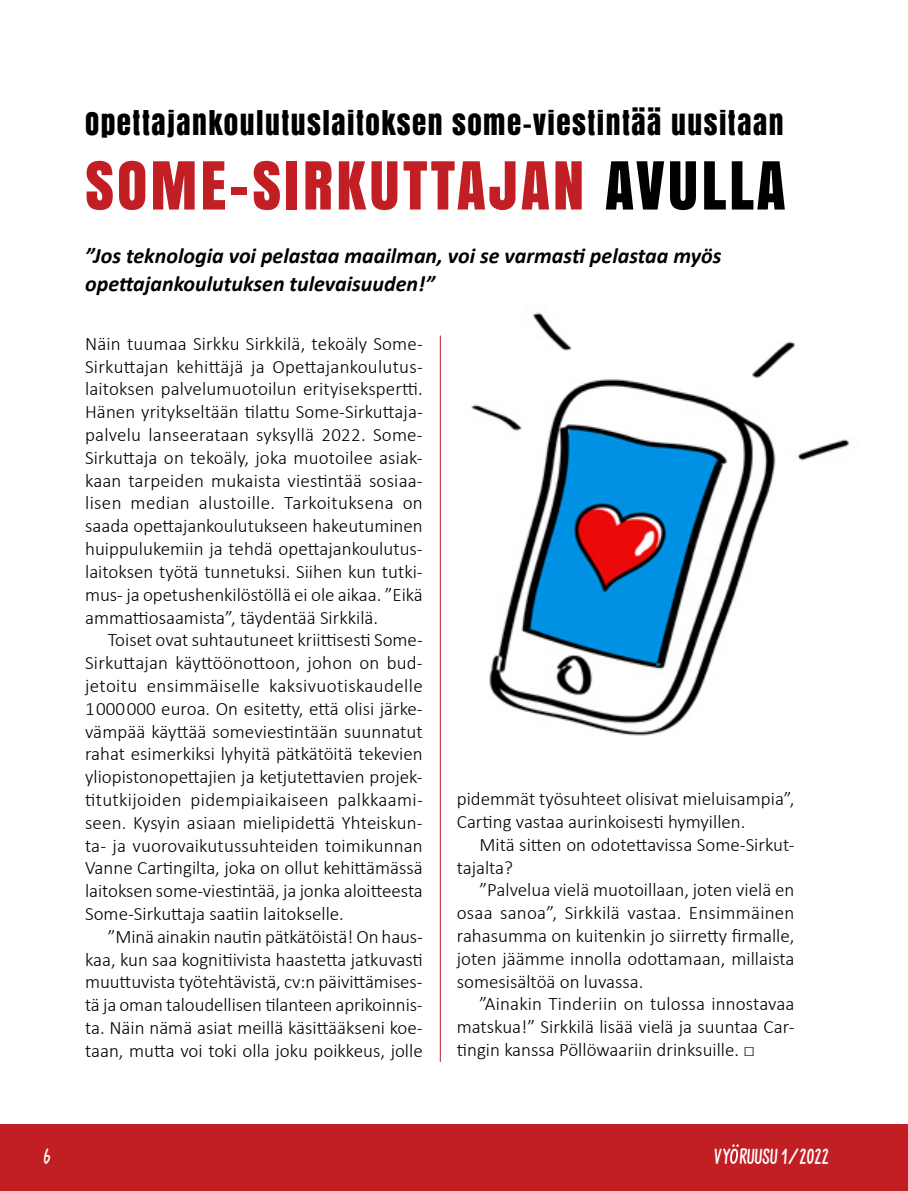
<style>
.page{position:relative;width:908px;height:1191px;background:#fff}
.page>*{position:absolute;margin:0;border:0;box-sizing:border-box;transform-origin:0 0}
.t1{font:62px "Anton";letter-spacing:.05em;color:#c21f25}
.t2{font:29px "Anton";letter-spacing:.05em;color:#000}
.t3{font:italic 700 22px/28px "Calibri";color:#000}
.t4{font:700 22px "Sweet Melody Demo";letter-spacing:.01em;color:#fff}
.t5{font:300 19px/22.8px "Calibri";color:#000;text-align:justify}
.s1{color:#000}
</style>
<div class="page">
<div style="left:0;top:1124px;width:907px;height:67px;background:#c21f25"></div>
<hr style="left:907px;top:1124px;width:1px;height:67px;background:#c21f25">
<svg style="left:730px;top:1144px;width:8px;height:19px"></svg>
<img style="left:471px;top:312px;width:378px;height:424px">
<hr style="left:439px;top:335px;width:1px;height:727px;background:#c21f25">
<h2 class="t2" style="left:85px;top:101px;width:699px">OPETTAJANKOULUTUSLAITOKSEN SOME-VIESTINTÄÄ UUSITAAN</h2>
<h1 class="t1" style="left:85px;top:137px;width:701px">SOME-SIRKUTTAJAN <span class="s1">AVULLA</span></h1>
<p class="t3" style="left:85px;top:241px;width:637px">”Jos teknologia voi pelastaa maailman, voi se varmasti pelastaa myös opettajankoulutuksen tulevaisuuden!”</p>
<p class="t5" style="left:85px;top:332px;width:339px">Näin tuumaa Sirkku Sirkkilä, tekoäly Some-Sirkuttajan kehittäjä ja Opettajankoulutus&shy;laitoksen palvelumuotoilun erityisekspertti.<br>Hänen yritykseltään tilattu Some-Sirkuttaja&shy;palvelu lanseerataan syksyllä 2022. Some-Sirkuttaja on tekoäly, joka muotoilee asiak&shy;kaan tarpeiden mukaista viestintää sosiaa&shy;lisen median alustoille. Tarkoituksena on saada opettajankoulutukseen hakeutuminen huippulukemiin ja tehdä opettajankoulutus&shy;laitoksen työtä tunnetuksi. Siihen kun tutki&shy;mus- ja opetushenkilöstöllä ei ole aikaa. ”Eikä ammattiosaamista”, täydentää Sirkkilä.</p>
<p class="t5" style="left:85px;top:628px;width:339px;text-indent:23px">Toiset ovat suhtautuneet kriittisesti Some-Sirkuttajan käyttöönottoon, johon on bud&shy;jetoitu ensimmäiselle kaksivuotiskaudelle 1 000 000 euroa. On esitetty, että olisi järke&shy;vämpää käyttää someviestintään suunnatut rahat esimerkiksi lyhyitä pätkätöitä tekevien yliopistonopettajien ja ketjutettavien projek&shy;titutkijoiden pidempiaikaiseen palkkaami&shy;seen. Kysyin asiaan mielipidettä Yhteiskun&shy;ta- ja vuorovaikutussuhteiden toimikunnan Vanne Cartingilta, joka on ollut kehittämässä laitoksen some-viestintää, ja jonka aloitteesta Some-Sirkuttaja saatiin laitokselle.</p>
<p class="t5" style="left:85px;top:925px;width:339px;text-indent:23px">”Minä ainakin nautin pätkätöistä! On haus&shy;kaa, kun saa kognitiivista haastetta jatkuvasti muuttuvista työtehtävistä, cv:n päivittämises&shy;tä ja oman taloudellisen tilanteen aprikoinnis&shy;ta. Näin nämä asiat meillä käsittääkseni koe&shy;taan, mutta voi toki olla joku poikkeus, jolle</p>
<p class="t5" style="left:456px;top:787px;width:339px">pidemmät työsuhteet olisivat mieluisampia”,<br>Carting vastaa aurinkoisesti hymyillen.</p>
<p class="t5" style="left:456px;top:833px;width:339px;text-indent:23px">Mitä sitten on odotettavissa Some-Sirkut&shy;tajalta?</p>
<p class="t5" style="left:456px;top:878px;width:339px;text-indent:23px">”Palvelua vielä muotoillaan, joten vielä en osaa sanoa”, Sirkkilä vastaa. Ensimmäinen rahasumma on kuitenkin jo siirretty firmalle, joten jäämme innolla odottamaan, millaista somesisältöä on luvassa.</p>
<p class="t5" style="left:456px;top:992px;width:339px;text-indent:23px">”Ainakin Tinderiin on tulossa innostavaa matskua!” Sirkkilä lisää vielä ja suuntaa Car&shy;tingin kanssa Pöllöwaariin drinksuille. □</p>
<p class="t4" style="left:43px;top:1146px;width:8px">6</p>
<p class="t4" style="left:713px;top:1146px;width:116px">VY RUUSU 1/2022</p>
</div>
